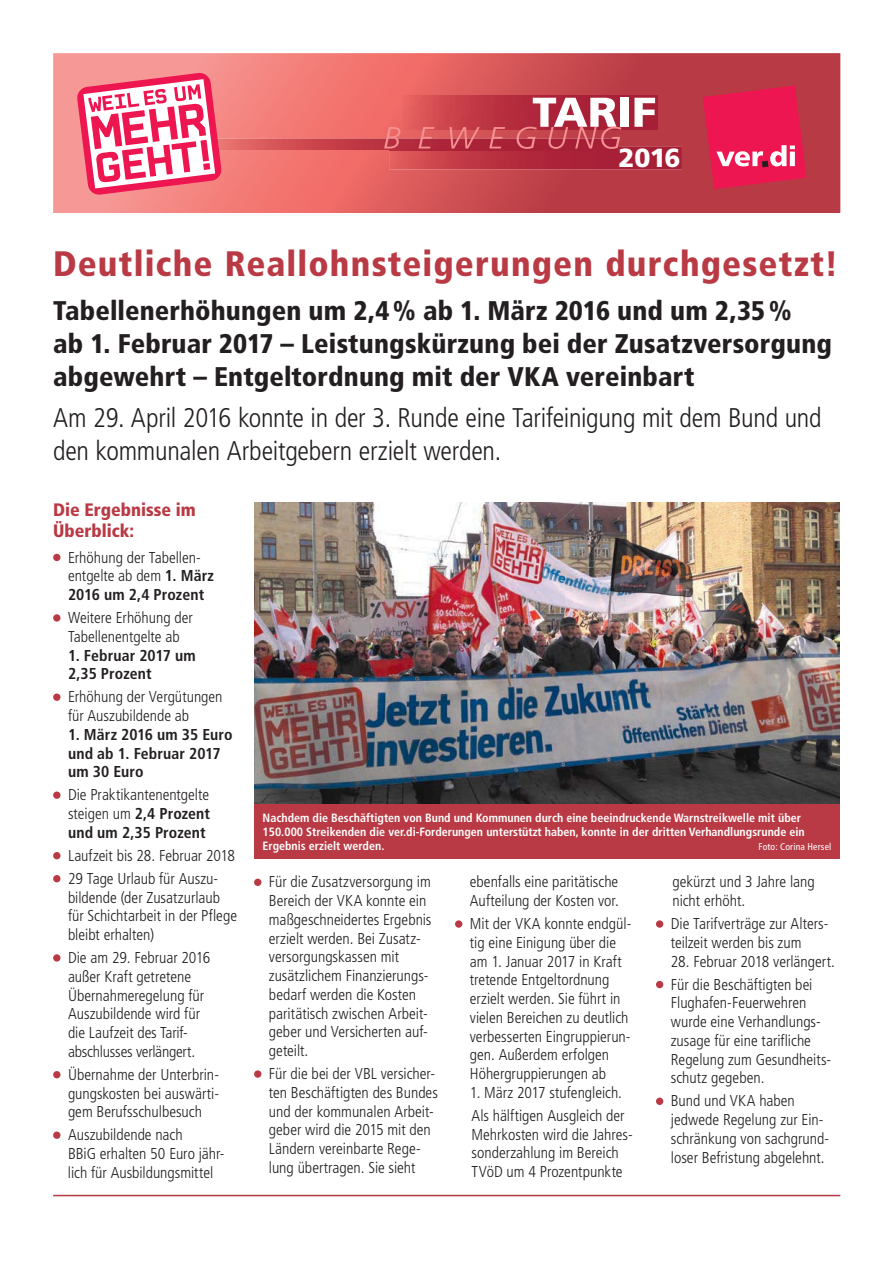
<style>
.page{position:relative;width:893px;height:1263px;background:#fff}
.page>*{position:absolute;margin:0;border:0;box-sizing:border-box;transform-origin:0 0}
.t1{font:900 condensed 35.4px "Frutiger LT Pro";letter-spacing:.03em;color:#b93a44}
.t2{font:900 condensed 27px/33px "Frutiger LT Pro";letter-spacing:.005em;color:#231f20}
.t3{font:300 condensed 27px/33px "Frutiger LT Pro";letter-spacing:-.01em;color:#231f20}
.t4{font:900 26.25px "Frutiger LT Pro";color:#fff}
.t5{font:900 condensed 18px/21px "Frutiger LT Pro";color:#b93a44}
.t6{font:300 condensed 15.75px/18.8px "Frutiger LT Pro";color:#231f20}
.t7{font:700 condensed 15.75px/18.8px "Frutiger LT Pro";letter-spacing:.005em;color:#231f20}
.t8{font:700 condensed 12px/14.2px "Frutiger LT Pro";color:#fff}
.t9{font:condensed 9.75px "Frutiger LT Pro";letter-spacing:.02em;color:#fff}
.s1{font-weight:700}
</style>
<div class="page">
<hr style="left:53px;top:1195px;width:787px;height:1px;background:#b93a44">
<svg style="left:53px;top:53px;width:787px;height:160px;background:#d85f61"></svg>
<img style="left:389px;top:146px;width:293px;height:23px">
<img style="left:222px;top:138px;width:294px;height:12px">
<img style="left:389px;top:146px;width:230px;height:4px">
<img style="left:402px;top:96px;width:255px;height:34px">
<div style="left:620px;top:98px;width:8px;height:29px;background:#fff"></div>
<svg style="left:634px;top:98px;width:21px;height:29px"></svg>
<svg style="left:384px;top:127px;width:16px;height:21px"></svg>
<svg style="left:418px;top:127px;width:16px;height:21px"></svg>
<svg style="left:449px;top:127px;width:31px;height:21px"></svg>
<svg style="left:489px;top:127px;width:16px;height:21px"></svg>
<svg style="left:516px;top:98px;width:105px;height:51px"></svg>
<svg style="left:703px;top:85px;width:103px;height:104px;background:#e22b59"></svg>
<svg style="left:77px;top:72px;width:145px;height:123px"></svg>
<div style="left:254px;top:879px;width:7px;height:7px;background:#b93a44;border-radius:50%"></div>
<div style="left:254px;top:1070px;width:7px;height:8px;background:#b93a44;border-radius:50%"></div>
<div style="left:455px;top:920px;width:7px;height:8px;background:#b93a44;border-radius:50%"></div>
<div style="left:656px;top:920px;width:7px;height:8px;background:#b93a44;border-radius:50%"></div>
<div style="left:656px;top:981px;width:7px;height:7px;background:#b93a44;border-radius:50%"></div>
<div style="left:656px;top:1098px;width:7px;height:7px;background:#b93a44;border-radius:50%"></div>
<img style="left:254px;top:503px;width:586px;height:301px">
<div style="left:254px;top:804px;width:586px;height:55px;background:#b93a44"></div>
<div style="left:53px;top:554px;width:7px;height:7px;background:#b93a44;border-radius:50%"></div>
<div style="left:53px;top:614px;width:7px;height:8px;background:#b93a44;border-radius:50%"></div>
<div style="left:53px;top:694px;width:7px;height:7px;background:#b93a44;border-radius:50%"></div>
<div style="left:53px;top:792px;width:7px;height:7px;background:#b93a44;border-radius:50%"></div>
<div style="left:53px;top:852px;width:7px;height:7px;background:#b93a44;border-radius:50%"></div>
<div style="left:53px;top:875px;width:7px;height:7px;background:#b93a44;border-radius:50%"></div>
<div style="left:53px;top:954px;width:7px;height:8px;background:#b93a44;border-radius:50%"></div>
<div style="left:53px;top:1071px;width:7px;height:7px;background:#b93a44;border-radius:50%"></div>
<div style="left:53px;top:1132px;width:7px;height:7px;background:#b93a44;border-radius:50%"></div>
<h3 class="t4" style="left:618px;top:143px;width:64px">2016</h3>
<h1 class="t1" style="left:53px;top:251px;width:786px">Deutliche Reallohnsteigerungen durchgesetzt!</h1>
<h2 class="t2" style="left:53px;top:297px;width:780px">Tabellenerhöhungen um 2,4 % ab 1. März 2016 und um 2,35 %<br>ab 1. Februar 2017 – Leistungs kürzung bei der Zusatzversorgung abgewehrt – Entgeltordnung mit der VKA vereinbart</h2>
<h2 class="t3" style="left:53px;top:404px;width:770px">Am 29. April 2016 konnte in der 3. Runde eine Tarifeinigung mit dem Bund und den kommunalen Arbeitgebern erzielt werden.</h2>
<p class="t5" style="left:53px;top:501px;width:144px">Die Ergebnisse im<br>Überblick:</p>
<p class="t6" style="left:68px;top:549px;width:147px">Erhöhung der Tabellen&shy;entgelte ab dem <span class="s1">1. März<br>2016 um 2,4 Prozent</span></p>
<p class="t6" style="left:68px;top:610px;width:126px">Weitere Erhöhung der<br>Tabellenentgelte ab</p>
<p class="t7" style="left:68px;top:647px;width:129px">1. Februar 2017 um<br>2,35 Prozent</p>
<p class="t6" style="left:68px;top:689px;width:156px">Erhöhung der Vergütungen für Auszubildende ab</p>
<p class="t7" style="left:68px;top:727px;width:166px">1. März 2016 um 35 Euro und ab 1. Februar 2017 um 30 Euro</p>
<p class="t6" style="left:68px;top:787px;width:144px;text-align:justify">Die Praktikantenentgelte steigen um <span class="s1">2,4 Prozent und um 2,35 Prozent</span></p>
<p class="t6" style="left:68px;top:846px;width:168px;line-height:23px">Laufzeit bis 28. Februar 2018<br>29 Tage Urlaub für Auszu-</p>
<p class="t6" style="left:68px;top:889px;width:171px">bildende (der Zusatzurlaub für Schichtarbeit in der Pflege bleibt erhalten)</p>
<p class="t6" style="left:68px;top:950px;width:144px">Die am 29. Februar 2016 außer Kraft getretene<br>Übernahmeregelung für<br>Auszu bildende wird für die Laufzeit des Tarif&shy;abschlusses verlängert.</p>
<p class="t6" style="left:68px;top:1067px;width:153px;text-align:justify">Übernahme der Unterbrin&shy;gungskosten bei auswärti&shy;gem Berufsschulbesuch</p>
<p class="t6" style="left:68px;top:1127px;width:158px">Auszubildende nach<br>BBiG erhalten 50 Euro jähr&shy;lich für Ausbildungsmittel</p>
<p class="t8" style="left:263px;top:812px;width:544px">Nachdem die Beschäftigten von Bund und Kommunen durch eine beeindruckende Warnstreikwelle mit über<br>150.000 Streikenden die ver.di-Forderungen unterstützt haben, konnte in der dritten Verhandlungsrunde ein<br>Ergebnis erzielt werden.</p>
<p class="t9" style="left:758px;top:843px;width:75px">Foto: Corina Hersel</p>
<p class="t6" style="left:470px;top:874px;width:151px">ebenfalls eine paritätische<br>Aufteilung der Kosten vor.</p>
<p class="t6" style="left:470px;top:916px;width:163px">Mit der VKA konnte endgül&shy;tig eine Einigung über die am 1. Januar 2017 in Kraft tretende Entgeltordnung erzielt werden. Sie führt in vielen Bereichen zu deutlich verbesserten Eingruppierun&shy;gen. Außerdem erfolgen<br>Höhergruppierungen ab</p>
<p class="t6" style="left:470px;top:1083px;width:156px;line-height:23px">1. März 2017 stufengleich.<br>Als hälftigen Ausgleich der</p>
<p class="t6" style="left:471px;top:1126px;width:163px">Mehrkosten wird die Jahres&shy;sonderzahlung im Bereich<br>TVöD um 4 Prozentpunkte</p>
<p class="t6" style="left:672px;top:874px;width:144px">gekürzt und 3 Jahre lang nicht erhöht.</p>
<p class="t6" style="left:671px;top:916px;width:159px">Die Tarifverträge zur Alters&shy;teilzeit werden bis zum</p>
<p class="t6" style="left:671px;top:951px;width:165px;line-height:23px">28. Februar 2018 verlängert.<br>Für die Beschäftigten bei</p>
<p class="t6" style="left:671px;top:995px;width:162px">Flughafen-Feuerwehren wurde eine Verhandlungs&shy;zusage für eine tarifliche<br>Regelung zum Gesundheits&shy;schutz gegeben.</p>
<p class="t6" style="left:671px;top:1093px;width:160px">Bund und VKA haben jedwede Regelung zur Ein&shy;schränkung von sachgrund&shy;loser Befristung abgelehnt.</p>
<p class="t6" style="left:269px;top:874px;width:164px">Für die Zusatzversorgung im<br>Bereich der VKA konnte ein maßgeschneidertes Ergebnis erzielt werden. Bei Zusatz&shy;versorgungskassen mit zusätzlichem Finanzierungs&shy;bedarf werden die Kosten paritätisch zwischen Arbeit&shy;geber und Versicherten auf&shy;geteilt.</p>
<p class="t6" style="left:269px;top:1066px;width:170px">Für die bei der VBL versicher&shy;ten Beschäftigten des Bundes und der kommunalen Arbeit&shy;geber wird die 2015 mit den<br>Ländern vereinbarte Rege&shy;lung übertragen. Sie sieht</p>
</div>
